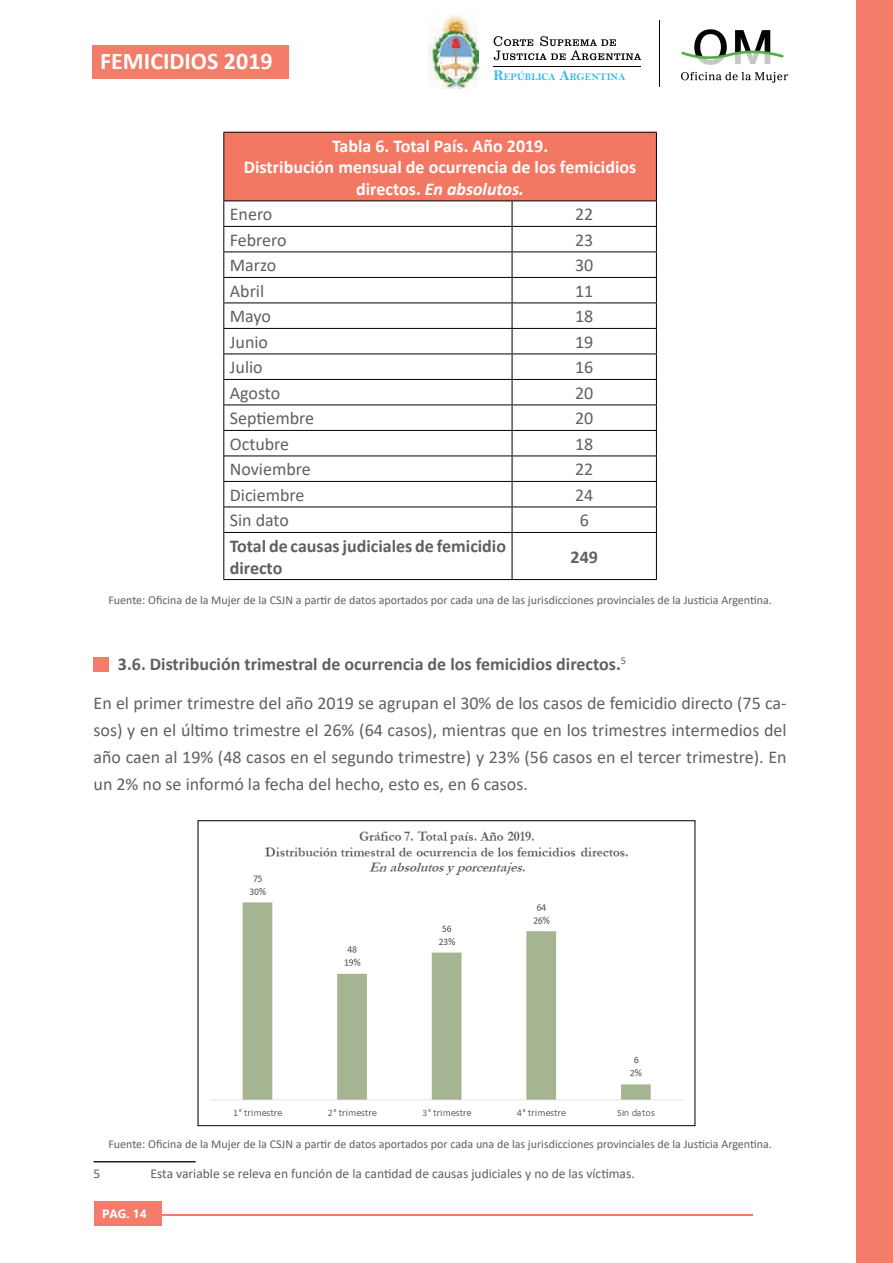
<style>
.page{position:relative;width:893px;height:1263px;background:#fff}
.page>*{position:absolute;margin:0;border:0;box-sizing:border-box;transform-origin:0 0}
.t1{font:700 24px "Calibri";color:#fff}
.t2{font:18px/27px "Calibri";color:#5e6161;text-align:justify}
.t3{font:700 18px/21.6px "Calibri";color:#5e6161}
.t4{font:700 18px/21.6px "Calibri";color:#fff;text-align:center}
.t5{font:700 18px "Gadugi";color:#fff}
.t6{font:13.5px "Calibri";color:#5e6161}
.t7{font:12px "Calibri";color:#5e6161}
.t8{font:700 12px "Gadugi";color:#fff}
.t9{font:10.2px "Bell MT Bold";color:#2cbaed}
.s1{font-size:14.85px}
.s2{font-style:italic}
</style>
<div class="page">
<div style="left:857px;top:0;width:36px;height:1263px;background:#f37c6a"></div>
<svg style="left:681px;top:72px;width:107px;height:11px"></svg>
<svg style="left:681px;top:29px;width:103px;height:36px"></svg>
<img style="left:428px;top:15px;width:51px;height:73px">
<svg style="left:494px;top:36px;width:147px;height:24px"></svg>
<hr style="left:494px;top:66px;width:147px;height:1px;background:#040503">
<hr style="left:659px;top:20px;width:1px;height:67px;background:#040503">
<div style="left:92px;top:45px;width:196px;height:34px;background:#f37c6a"></div>
<hr style="left:147px;top:1214px;width:606px;height:2px;background:#f37c6a">
<div style="left:94px;top:1201px;width:68px;height:25px;background:#f37c6a"></div>
<div style="left:224px;top:132px;width:432px;height:69px;background:#f37864"></div>
<hr style="left:223px;top:132px;width:289px;height:1px;background:#000">
<hr style="left:223px;top:133px;width:1px;height:68px;background:#000">
<hr style="left:512px;top:132px;width:145px;height:1px;background:#000">
<hr style="left:656px;top:133px;width:1px;height:68px;background:#000">
<hr style="left:223px;top:201px;width:289px;height:1px;background:#000">
<hr style="left:512px;top:201px;width:145px;height:1px;background:#000">
<hr style="left:223px;top:226px;width:289px;height:1px;background:#000">
<hr style="left:512px;top:226px;width:145px;height:1px;background:#000">
<hr style="left:223px;top:252px;width:289px;height:1px;background:#000">
<hr style="left:512px;top:252px;width:145px;height:1px;background:#000">
<hr style="left:223px;top:277px;width:289px;height:1px;background:#000">
<hr style="left:512px;top:277px;width:145px;height:1px;background:#000">
<hr style="left:223px;top:303px;width:289px;height:1px;background:#000">
<hr style="left:512px;top:303px;width:145px;height:1px;background:#000">
<hr style="left:223px;top:328px;width:289px;height:1px;background:#000">
<hr style="left:512px;top:328px;width:145px;height:1px;background:#000">
<hr style="left:223px;top:354px;width:289px;height:1px;background:#000">
<hr style="left:512px;top:354px;width:145px;height:1px;background:#000">
<hr style="left:223px;top:379px;width:289px;height:1px;background:#000">
<hr style="left:512px;top:379px;width:145px;height:1px;background:#000">
<hr style="left:223px;top:405px;width:289px;height:1px;background:#000">
<hr style="left:512px;top:405px;width:145px;height:1px;background:#000">
<hr style="left:223px;top:430px;width:289px;height:1px;background:#000">
<hr style="left:512px;top:430px;width:145px;height:1px;background:#000">
<hr style="left:223px;top:456px;width:289px;height:1px;background:#000">
<hr style="left:512px;top:456px;width:145px;height:1px;background:#000">
<hr style="left:223px;top:481px;width:289px;height:1px;background:#000">
<hr style="left:512px;top:481px;width:145px;height:1px;background:#000">
<hr style="left:223px;top:507px;width:289px;height:1px;background:#000">
<svg style="left:223px;top:201px;width:1px;height:331px"></svg>
<hr style="left:512px;top:507px;width:145px;height:1px;background:#000">
<svg style="left:512px;top:201px;width:1px;height:331px"></svg>
<svg style="left:656px;top:201px;width:1px;height:331px"></svg>
<hr style="left:223px;top:532px;width:289px;height:1px;background:#000">
<hr style="left:223px;top:533px;width:1px;height:46px;background:#000">
<hr style="left:512px;top:532px;width:145px;height:1px;background:#000">
<hr style="left:512px;top:533px;width:1px;height:46px;background:#000">
<hr style="left:656px;top:533px;width:1px;height:46px;background:#000">
<hr style="left:223px;top:579px;width:289px;height:1px;background:#000">
<hr style="left:512px;top:579px;width:145px;height:1px;background:#000">
<hr style="left:94px;top:1161px;width:102px;height:1px;background:#231f20">
<div style="left:94px;top:657px;width:15px;height:15px;background:#f37c6a"></div>
<img style="left:210px;top:831px;width:474px;height:285px">
<div style="left:198px;top:820px;width:497px;height:306px;border:1px solid #000"></div>
<p class="t5" style="left:110px;top:47px;width:173px">Mapa de Género 2018</p>
<h1 class="t1" style="left:100px;top:44px;width:174px">FEMICIDIOS 2019</h1>
<p class="t9" style="left:494px;top:71px;width:133px"><span class="s1">R</span>EPÚBLICA <span class="s1">A</span>RGENTINA</p>
<p class="t4" style="left:244px;top:135px;width:394px">Tabla 6. Total País. Año 2019.<br>Distribución mensual de ocurrencia de los femicidios directos. <span class="s2">En absolutos.</span></p>
<p class="t2" style="left:230px;top:200px;width:44px">Enero</p>
<p class="t2" style="left:575px;top:200px;width:20px">22</p>
<p class="t2" style="left:230px;top:226px;width:58px">Febrero</p>
<p class="t2" style="left:575px;top:226px;width:20px">23</p>
<p class="t2" style="left:230px;top:251px;width:48px">Marzo</p>
<p class="t2" style="left:575px;top:251px;width:20px">30</p>
<p class="t2" style="left:230px;top:277px;width:36px">Abril</p>
<p class="t2" style="left:575px;top:277px;width:20px">11</p>
<p class="t2" style="left:230px;top:302px;width:43px">Mayo</p>
<p class="t2" style="left:575px;top:302px;width:20px">18</p>
<p class="t2" style="left:230px;top:328px;width:40px">Junio</p>
<p class="t2" style="left:575px;top:328px;width:20px">19</p>
<p class="t2" style="left:230px;top:353px;width:34px">Julio</p>
<p class="t2" style="left:575px;top:353px;width:20px">16</p>
<p class="t2" style="left:230px;top:379px;width:52px">Agosto</p>
<p class="t2" style="left:575px;top:379px;width:20px">20</p>
<p class="t2" style="left:230px;top:404px;width:86px">Septiembre</p>
<p class="t2" style="left:575px;top:404px;width:20px">20</p>
<p class="t2" style="left:230px;top:430px;width:61px">Octubre</p>
<p class="t2" style="left:575px;top:430px;width:20px">18</p>
<p class="t2" style="left:230px;top:455px;width:83px">Noviembre</p>
<p class="t2" style="left:575px;top:455px;width:20px">22</p>
<p class="t2" style="left:230px;top:481px;width:76px">Diciembre</p>
<p class="t2" style="left:575px;top:481px;width:20px">24</p>
<p class="t2" style="left:230px;top:506px;width:61px">Sin dato</p>
<p class="t2" style="left:580px;top:506px;width:11px">6</p>
<p class="t3" style="left:230px;top:535px;width:278px">Total de causas judiciales de femicidio directo</p>
<p class="t3" style="left:571px;top:546px;width:29px">249</p>
<p class="t7" style="left:108px;top:592px;width:665px">Fuente: Oficina de la Mujer de la CSJN a partir de datos aportados por cada una de las jurisdicciones provinciales de la Justicia Argentina.</p>
<p class="t3" style="left:118px;top:653px;width:510px">3.6. Distribución trimestral de ocurrencia de los femicidios directos.<sup>5</sup></p>
<p class="t2" style="left:94px;top:689px;width:695px">En el primer trimestre del año 2019 se agrupan el 30% de los casos de femicidio directo (75 ca&shy;sos) y en el último trimestre el 26% (64 casos), mientras que en los trimestres intermedios del año caen al 19% (48 casos en el segundo trimestre) y 23% (56 casos en el tercer trimestre). En un 2% no se informó la fecha del hecho, esto es, en 6 casos.</p>
<p class="t7" style="left:108px;top:1135px;width:665px">Fuente: Oficina de la Mujer de la CSJN a partir de datos aportados por cada una de las jurisdicciones provinciales de la Justicia Argentina.</p>
<p class="t6" style="left:94px;top:1164px;width:8px">5</p>
<p class="t6" style="left:151px;top:1164px;width:486px">Esta variable se releva en función de la cantidad de causas judiciales y no de las víctimas.</p>
<p class="t8" style="left:102px;top:1206px;width:46px">PAG. 14</p>
</div>
